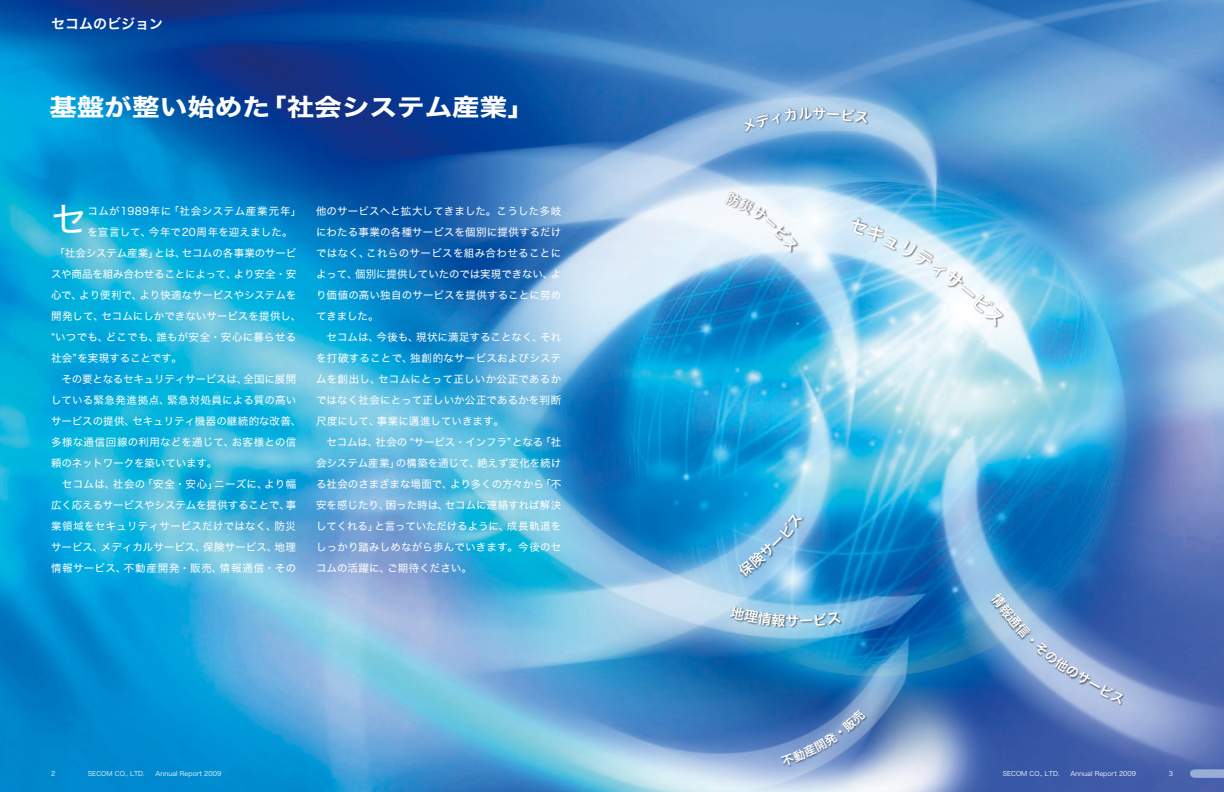
<style>
.page{position:relative;width:1224px;height:792px;background:#fff}
.page>*{position:absolute;margin:0;border:0;box-sizing:border-box;transform-origin:0 0}
.t1{font:36px "Hira Kaku Std W4";color:#fff}
.t2{font:24px "Hira Kaku Std W7";color:#fff;scale:1.15 1}
.t3{font:14px "Hira Kaku Pro W6";color:#fff}
.t4{font:10.5px/21px "Hira Kaku Std W4";letter-spacing:.01em;color:#fff;text-align:justify}
.t5{font:10.5px "Hira Kaku Std W4";letter-spacing:-.02em;color:#fff}
.t6{font:10.5px "Hira Kaku Std W4";letter-spacing:-.01em;color:#fff}
.t7{font:10.5px "Hira Kaku Std W4";letter-spacing:-.015em;color:#fff}
.t8{font:10.5px "Hira Kaku Std W4";letter-spacing:.03em;color:#fff}
.t9{font:10.5px "Hira Kaku Std W4";letter-spacing:.075em;color:#fff}
.t10{font:10.5px "Hira Kaku Std W4";letter-spacing:.045em;color:#fff}
.t11{font:6.5px "Hira Kaku Pro W3";color:#fff}
</style>
<div class="page">
<img style="left:0;top:0;width:1224px;height:792px">
<img style="left:838px;top:213px;width:173px;height:124px">
<img style="left:963px;top:553px;width:205px;height:171px">
<img style="left:673px;top:555px;width:227px;height:128px">
<img style="left:731px;top:462px;width:96px;height:134px">
<img style="left:674px;top:182px;width:145px;height:118px">
<img style="left:719px;top:105px;width:176px;height:40px">
<img style="left:725px;top:667px;width:178px;height:110px">
<svg style="left:1190px;top:769px;width:34px;height:9px"></svg>
<svg style="left:849px;top:216px;width:156px;height:111px;background:#a7d8ed"></svg>
<svg style="left:990px;top:592px;width:135px;height:112px;background:#6e90c3"></svg>
<svg style="left:730px;top:606px;width:111px;height:21px;background:#88b1c7"></svg>
<svg style="left:737px;top:512px;width:66px;height:66px;background:#78b7dd"></svg>
<svg style="left:725px;top:191px;width:74px;height:61px"></svg>
<svg style="left:742px;top:107px;width:127px;height:25px;background:#99b9d5"></svg>
<svg style="left:781px;top:709px;width:85px;height:58px;background:#6284ba"></svg>
<h3 class="t3" style="left:51px;top:11px;width:128px">セコムのビジョン　</h3>
<h2 class="t2" style="left:49px;top:88px;width:424px">基盤が整い始めた「社会システム産業」</h2>
<h1 class="t1" style="left:51px;top:192px;width:37px">セ</h1>
<p class="t10" style="left:87px;top:203px;width:216px">コムが1989年に「社会システム産業元年」</p>
<p class="t4" style="left:87px;top:222px;width:207px">を宣言して、今年で20周年を迎えました。</p>
<p class="t5" style="left:54px;top:245px;width:243px">「社会システム産業」とは、セコムの各事業のサービ</p>
<p class="t5" style="left:51px;top:266px;width:247px">スや商品を組み合わせることによって、より安全・安</p>
<p class="t6" style="left:51px;top:287px;width:247px">心で、より便利で、より快適なサービスやシステムを</p>
<p class="t4" style="left:51px;top:306px;width:252px">開発して、セコムにしかできないサービスを提供し、</p>
<p class="t4" style="left:51px;top:327px;width:247px">“いつでも、どこでも、誰もが安全・安心に暮らせる</p>
<p class="t6" style="left:51px;top:350px;width:133px">社会”を実現することです。</p>
<p class="t5" style="left:61px;top:371px;width:236px">その要となるセキュリティサービスは、全国に展開</p>
<p class="t4" style="left:51px;top:390px;width:247px">している緊急発進拠点、緊急対処員による質の高い</p>
<p class="t4" style="left:51px;top:411px;width:252px">サービスの提供、セキュリティ機器の継続的な改善、</p>
<p class="t4" style="left:51px;top:432px;width:247px">多様な通信回線の利用などを通じて、お客様との信</p>
<p class="t6" style="left:51px;top:455px;width:168px">頼のネットワークを築いています。</p>
<p class="t8" style="left:62px;top:476px;width:236px">セコムは、社会の「安全・安心」ニーズに、より幅</p>
<p class="t7" style="left:51px;top:497px;width:247px">広く応えるサービスやシステムを提供することで、事</p>
<p class="t4" style="left:51px;top:516px;width:247px">業領域をセキュリティサービスだけではなく、防災</p>
<p class="t4" style="left:51px;top:537px;width:247px">サービス、メディカルサービス、保険サービス、地理</p>
<p class="t9" style="left:51px;top:560px;width:247px">情報サービス、不動産開発・販売、情報通信・その</p>
<p class="t4" style="left:316px;top:201px;width:247px">他のサービスへと拡大してきました。こうした多岐にわたる事業の各種サービスを個別に提供するだけではなく、これらのサービスを組み合わせることによって、個別に提供していたのでは実現できない、より価値の高い独自のサービスを提供することに努めてきました。</p>
<p class="t4" style="left:316px;top:327px;width:247px;text-indent:11px">セコムは、今後も、現状に満足することなく、それを打破することで、独創的なサービスおよびシステムを創出し、セコムにとって正しいか公正であるかではなく社会にとって正しいか公正であるかを判断尺度にして、事業に邁進していきます。</p>
<p class="t4" style="left:316px;top:432px;width:247px;text-indent:11px">セコムは、社会の “サービス・インフラ”となる「社会システム産業」の構築を通じて、絶えず変化を続ける社会のさまざまな場面で、より多くの方々から「不安を感じたり、困った時は、セコムに連絡すれば解決してくれる」と言っていただけるように、成長軌道をしっかり踏みしめながら歩んでいきます。今後のセコムの活躍に、ご期待ください。</p>
<p class="t11" style="left:51px;top:768px;width:6px">2</p>
<p class="t11" style="left:88px;top:768px;width:58px">SECOM CO., LTD.</p>
<p class="t11" style="left:156px;top:768px;width:67px">Annual Report 2009</p>
<p class="t11" style="left:1003px;top:768px;width:58px">SECOM CO., LTD.</p>
<p class="t11" style="left:1070px;top:768px;width:67px">Annual Report 2009</p>
<p class="t11" style="left:1169px;top:768px;width:6px">3</p>
</div>
